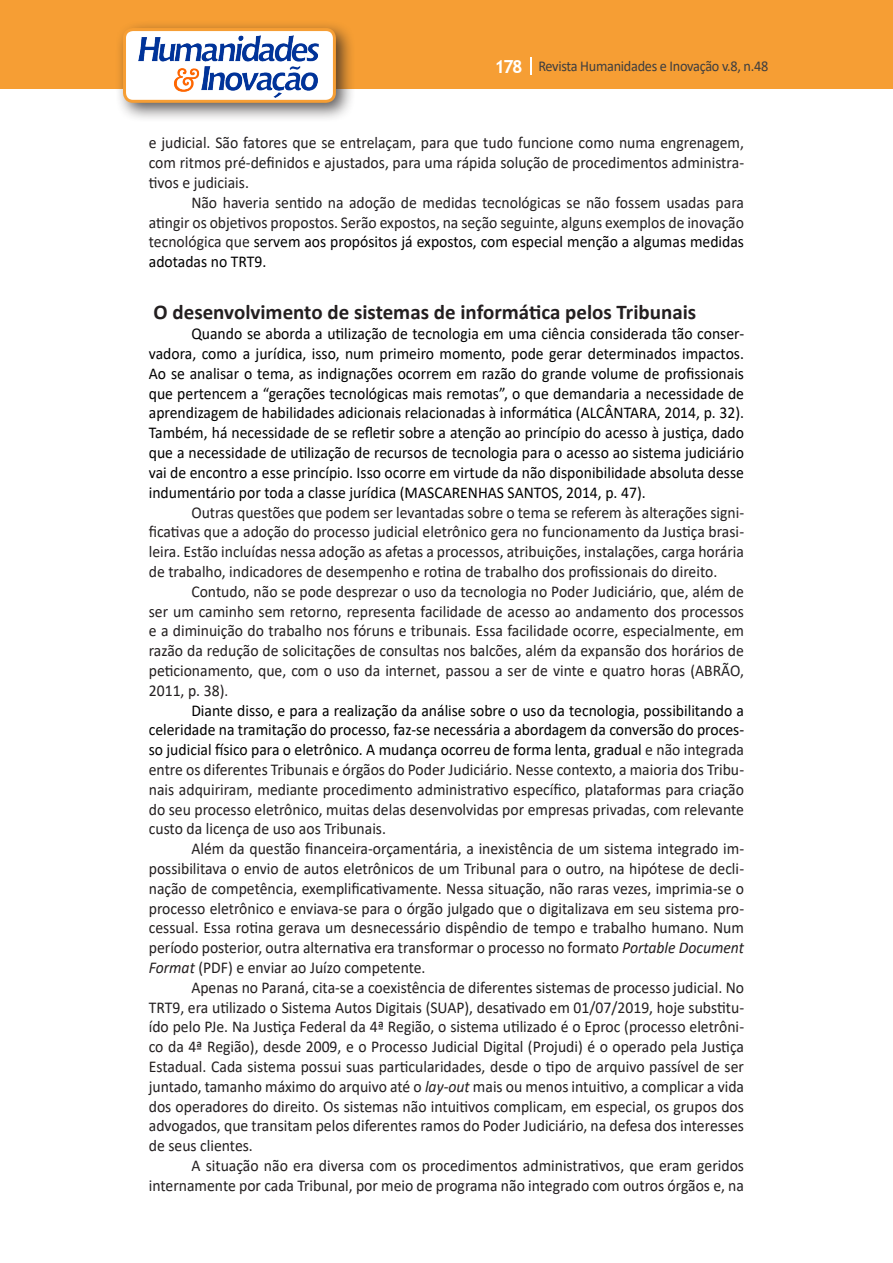
<style>
.page{position:relative;width:893px;height:1263px;background:#fff}
.page>*{position:absolute;margin:0;border:0;box-sizing:border-box;transform-origin:0 0}
.Titulo_2{font:700 21px "Calibri";color:#231f20}
.Texto{font:16.5px/19.8px "Calibri";color:#231f20;text-align:justify;scale:.95 1}
.Texto-2{font:16.5px/19.8px "Calibri";color:#000;text-align:justify;scale:.95 1}
.t1{font:15px "Calibri";letter-spacing:-.02em;color:#3e3e3f;scale:.95 1}
.s1{font-family:"Trebuchet MS";font-weight:700;font-size:18px;color:#fff}
.s2{color:#000}
.s3{font-size:15.75px}
.s4{font-style:italic}
</style>
<div class="page">
<div style="left:0;top:0;width:893px;height:88px;background:#f69e34"></div>
<svg style="left:530px;top:57px;width:2px;height:18px"></svg>
<div style="left:115px;top:20px;width:241px;height:103px;background:#231f20;opacity:.75"></div>
<div style="left:125px;top:30px;width:209px;height:71px;background:#fff;border-radius:9px"></div>
<img style="left:138px;top:35px;width:181px;height:62px">
<div style="left:123px;top:28px;width:213px;height:75px;border:3px solid #f69e34;border-radius:9px"></div>
<p class="t1" style="left:495px;top:56px;width:290px"><span class="s1">178</span> Revista Humanidades e Inovação v.8, n.48</p>
<p class="Texto" style="left:149px;top:133px;width:628px">e judicial. São fatores que se entrelaçam, para que tudo funcione como numa engrenagem, com ritmos pré-definidos e ajustados, para uma rápida solução de procedimentos administra&shy;tivos e judiciais.</p>
<p class="Texto" style="left:149px;top:192px;width:628px;text-indent:43px">Não haveria sentido na adoção de medidas tecnológicas se não fossem usadas para atingir os objetivos propostos. Serão expostos, na seção seguinte, alguns exemplos de inovação tecnológica que <span class="s2">servem aos propósitos já expostos, com especial menção a algumas medidas adotadas no TRT9.</span></p>
<p class="Titulo_2" style="left:154px;top:298px;width:544px">O desenvolvimento de sistemas de informática pelos Tribunais</p>
<p class="Texto-2" style="left:149px;top:323px;width:628px;text-indent:43px">Quando se aborda a utilização de tecnologia em uma ciência considerada tão conser&shy;vadora, como a jurídica, isso, num primeiro momento, pode gerar determinados impactos.<br>Ao se analisar o tema, as indignações ocorrem em razão do grande volume de profissionais que pertencem a “gerações tecnológicas mais remotas”, o que demandaria a necessidade de aprendizagem de habilidades adicionais relacionadas à informática (ALCÂNTARA, 2014, p. 32).<br>Também, há necessidade de se refletir sobre a atenção ao princípio do acesso à justiça, dado que a necessidade de utilização de recursos de tecnologia para o acesso ao sistema judiciário vai de encontro a esse princípio. Isso ocorre em virtude da não disponibilidade absoluta desse indumentário por toda a classe jurídica (MASCARENHAS SANTOS, 2014, p. 47).</p>
<p class="Texto" style="left:149px;top:502px;width:628px;text-indent:43px">Outras questões que podem ser levantadas sobre o tema se referem às alterações signi&shy;ficativas que a adoção do processo judicial eletrônico gera no funcionamento da Justiça brasi&shy;leira. Estão incluídas nessa adoção as afetas a processos, atribuições, instalações, carga horária de trabalho, indicadores de desempenho e rotina de trabalho dos profissionais do direito.</p>
<p class="Texto" style="left:149px;top:581px;width:628px;text-indent:43px">Contudo, não se pode desprezar o uso da tecnologia no Poder Judiciário, que, além de ser um caminho sem retorno, representa facilidade de acesso ao andamento dos processos e a diminuição do trabalho nos fóruns e tribunais. Essa facilidade ocorre, especialmente, em razão da redução de solicitações de consultas nos balcões, além da expansão dos horários de peticionamento, que, com o uso da internet, passou a ser de vinte e quatro horas (ABRÃO, 2011, p. 38)<span class="s3">.</span></p>
<p class="Texto" style="left:149px;top:700px;width:628px;text-indent:43px"><span class="s2">Diante disso, e para a realização da análise sobre o uso da tecnologia, possibilitando a celeridade na tramitação do processo, faz-se necessária a abordagem da conversão do proces&shy;so judicial físico para o eletrônico. A mudança ocorreu de forma lenta, gradual</span> e não integrada entre os diferentes Tribunais e órgãos do Poder Judiciário. Nesse contexto, a maioria dos Tribu&shy;nais adquiriram, mediante procedimento administrativo específico, plataformas para criação do seu processo eletrônico, muitas delas desenvolvidas por empresas privadas, com relevante custo da licença de uso aos Tribunais.</p>
<p class="Texto" style="left:149px;top:838px;width:628px;text-indent:43px">Além da questão financeira-orçamentária, a inexistência de um sistema integrado im&shy;possibilitava o envio de autos eletrônicos de um Tribunal para o outro, na hipótese de decli&shy;nação de competência, exemplificativamente. Nessa situação, não raras vezes, imprimia-se o processo eletrônico e enviava-se para o órgão julgado que o digitalizava em seu sistema pro&shy;cessual. Essa rotina gerava um desnecessário dispêndio de tempo e trabalho humano. Num período posterior, outra alternativa era transformar o processo no formato <span class="s4">Portable Document Format</span> (PDF) e enviar ao Juízo competente.</p>
<p class="Texto" style="left:149px;top:977px;width:628px;text-indent:43px">Apenas no Paraná, cita-se a coexistência de diferentes sistemas de processo judicial. No TRT9, era utilizado o Sistema Autos Digitais (SUAP), desativado em 01/07/2019, hoje substitu&shy;ído pelo PJe. Na Justiça Federal da 4ª Região, o sistema utilizado é o Eproc (processo eletrôni&shy;co da 4ª Região), desde 2009, e o Processo Judicial Digital (Projudi) é o operado pela Justiça Estadual. Cada sistema possui suas particularidades, desde o tipo de arquivo passível de ser juntado, tamanho máximo do arquivo até o <span class="s4">lay-out</span> mais ou menos intuitivo, a complicar a vida dos operadores do direito. Os sistemas não intuitivos complicam, em especial, os grupos dos advogados, que transitam pelos diferentes ramos do Poder Judiciário, na defesa dos interesses de seus clientes.</p>
<p class="Texto" style="left:149px;top:1155px;width:628px;text-align:right">A situação não era diversa com os procedimentos administrativos, que eram geridos internamente por cada Tribunal, por meio de programa não integrado com outros órgãos e, na</p>
</div>
